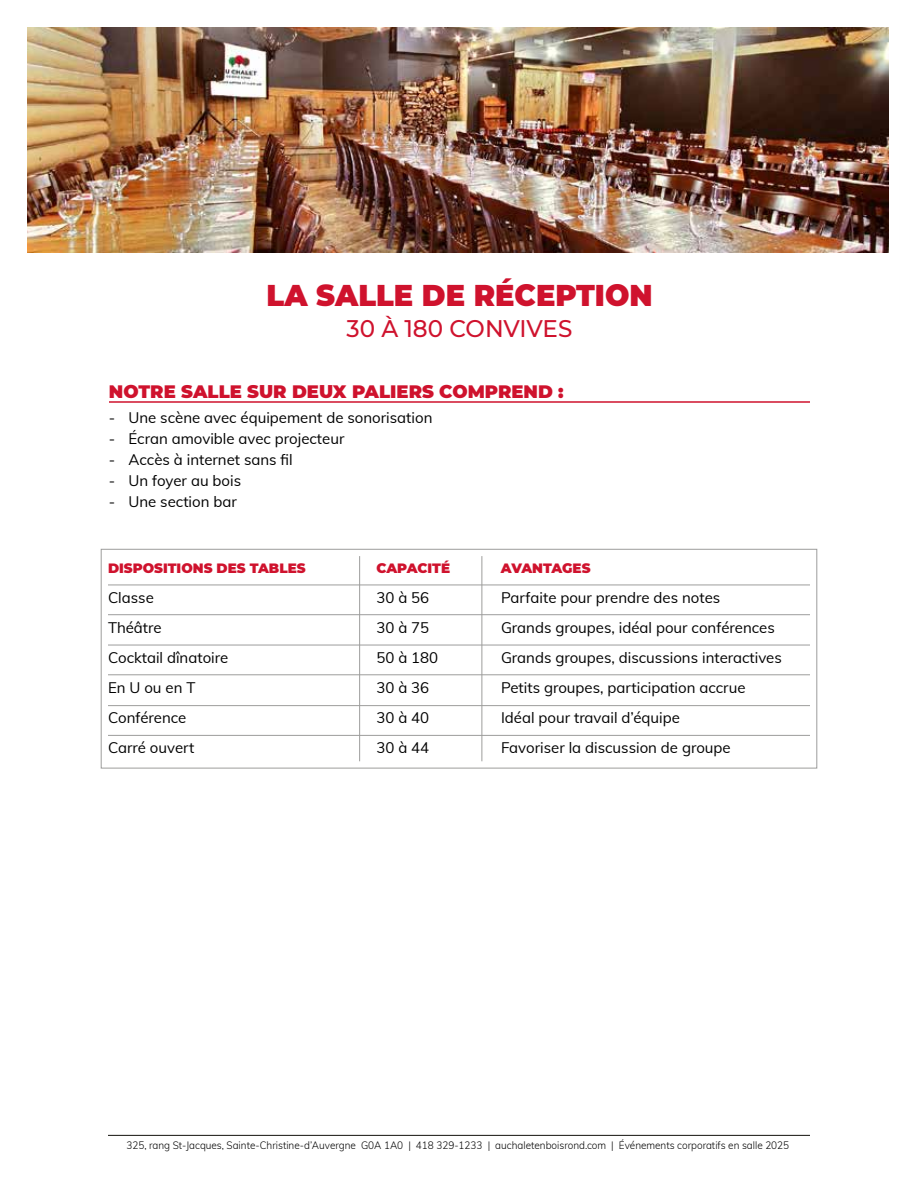
<style>
.page{position:relative;width:918px;height:1188px;background:#fff}
.page>*{position:absolute;margin:0;border:0;box-sizing:border-box;transform-origin:0 0}
.t1{font:900 30px "Montserrat";color:#cf122d;scale:.96 1}
.t2{font:500 24px "Montserrat";letter-spacing:-.005em;color:#cf122d;scale:.96 1}
.t3{font:900 18px "Montserrat";color:#cf122d}
.t4{font:15px "Muli";color:#000}
.t5{font:900 13.5px "Montserrat";color:#cf122d}
.t6{font:300 10.5px "Muli";color:#000;scale:.95 1}
</style>
<div class="page">
<hr style="left:108px;top:1135px;width:702px;height:1px;background:#12110c">
<hr style="left:109px;top:401px;width:701px;height:2px;background:#cf122d">
<img style="left:27px;top:27px;width:862px;height:226px">
<div style="left:101px;top:549px;width:716px;height:219px;border:1px solid #9d9d9c"></div>
<hr style="left:108px;top:585px;width:702px;height:1px;background:#9d9d9c">
<hr style="left:108px;top:614px;width:702px;height:1px;background:#9d9d9c">
<hr style="left:108px;top:645px;width:702px;height:1px;background:#9d9d9c">
<hr style="left:108px;top:674px;width:702px;height:1px;background:#9d9d9c">
<hr style="left:108px;top:705px;width:702px;height:1px;background:#9d9d9c">
<hr style="left:108px;top:735px;width:702px;height:1px;background:#9d9d9c">
<hr style="left:359px;top:556px;width:1px;height:205px;background:#9d9d9c">
<hr style="left:482px;top:556px;width:1px;height:205px;background:#9d9d9c">
<h1 class="t1" style="left:266px;top:273px;width:404px">LA SALLE DE RÉCEPTION</h1>
<h2 class="t2" style="left:347px;top:311px;width:237px">30 À 180 CONVIVES</h2>
<p class="t3" style="left:109px;top:378px;width:456px">NOTRE SALLE SUR DEUX PALIERS COMPREND :</p>
<p class="t4" style="left:109px;top:407px;width:325px">- Une scène avec équipement de sonorisation</p>
<p class="t4" style="left:109px;top:428px;width:237px">- Écran amovible avec projecteur</p>
<p class="t4" style="left:109px;top:449px;width:185px">- Accès à internet sans fil</p>
<p class="t4" style="left:109px;top:470px;width:134px">- Un foyer au bois</p>
<p class="t4" style="left:109px;top:491px;width:129px">- Une section bar</p>
<p class="t5" style="left:108px;top:558px;width:199px">DISPOSITIONS DES TABLES</p>
<p class="t5" style="left:377px;top:558px;width:75px">CAPACITÉ</p>
<p class="t5" style="left:501px;top:558px;width:91px">AVANTAGES</p>
<p class="t4" style="left:108px;top:587px;width:47px">Classe</p>
<p class="t4" style="left:376px;top:587px;width:54px">30 à 56</p>
<p class="t4" style="left:501px;top:587px;width:221px">Parfaite pour prendre des notes</p>
<p class="t4" style="left:108px;top:617px;width:55px">Théâtre</p>
<p class="t4" style="left:376px;top:617px;width:54px">30 à 75</p>
<p class="t4" style="left:501px;top:617px;width:275px">Grands groupes, idéal pour conférences</p>
<p class="t4" style="left:108px;top:647px;width:122px">Cocktail dînatoire</p>
<p class="t4" style="left:376px;top:647px;width:63px">50 à 180</p>
<p class="t4" style="left:501px;top:647px;width:282px">Grands groupes, discussions interactives</p>
<p class="t4" style="left:108px;top:677px;width:89px">En U ou en T</p>
<p class="t4" style="left:376px;top:677px;width:54px">30 à 36</p>
<p class="t4" style="left:501px;top:677px;width:246px">Petits groupes, participation accrue</p>
<p class="t4" style="left:108px;top:707px;width:80px">Conférence</p>
<p class="t4" style="left:376px;top:707px;width:54px">30 à 40</p>
<p class="t4" style="left:501px;top:707px;width:180px">Idéal pour travail d’équipe</p>
<p class="t4" style="left:108px;top:737px;width:88px">Carré ouvert</p>
<p class="t4" style="left:376px;top:737px;width:54px">30 à 44</p>
<p class="t4" style="left:501px;top:737px;width:231px">Favoriser la discussion de groupe</p>
<p class="t6" style="left:127px;top:1138px;width:699px">325, rang St-Jacques, Sainte-Christine-d’Auvergne G0A 1A0 | 418 329-1233 | auchaletenboisrond.com | Événements corporatifs en salle 2025</p>
</div>
